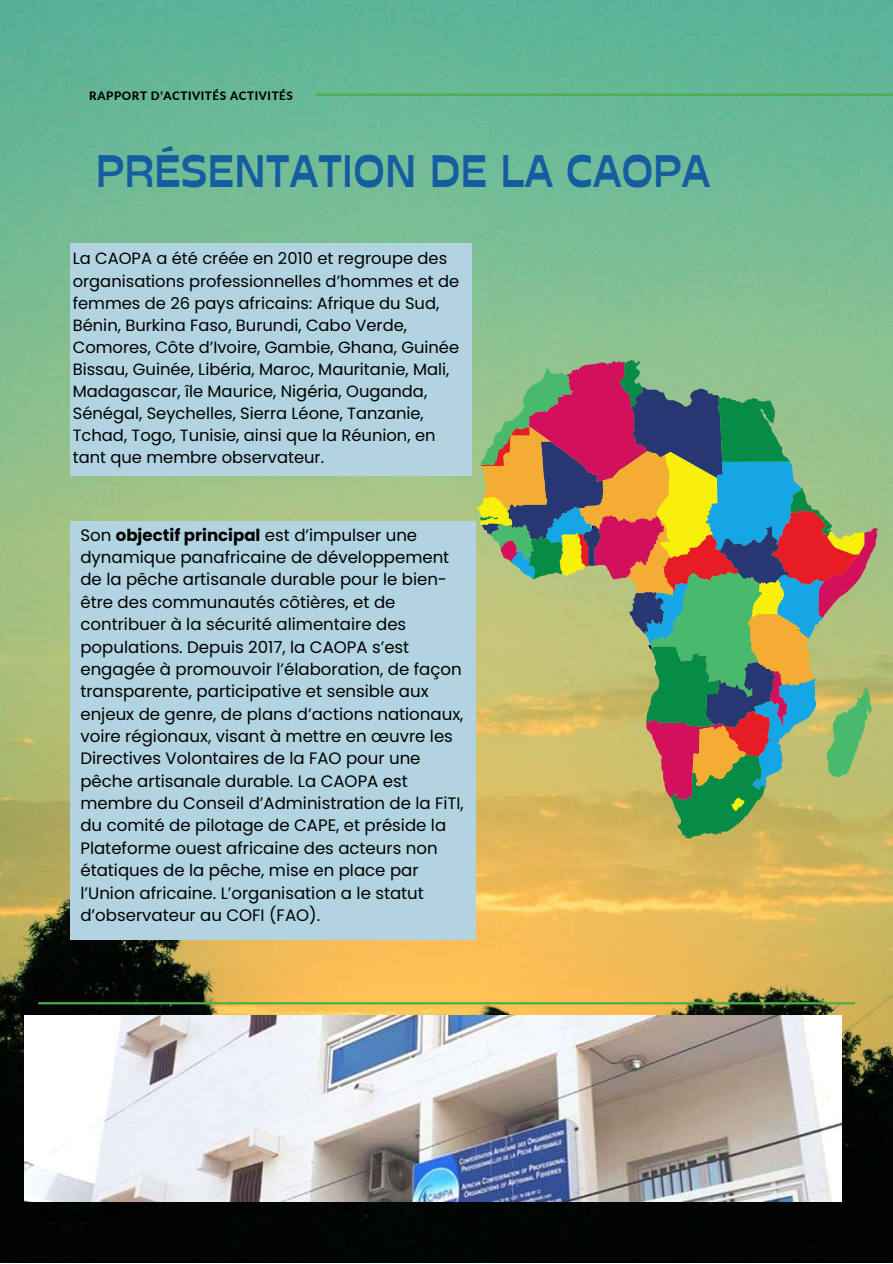
<style>
.page{position:relative;width:893px;height:1264px;background:#fff}
.page>*{position:absolute;margin:0;border:0;box-sizing:border-box;transform-origin:0 0}
.t1{font:700 45.45px "Stadio Deva";color:#145da0}
.t2{font:16.65px/22.4px "Poppins";color:#000}
.t3{font:16.35px/22px "Poppins";color:#000}
.t4{font:800 11.55px "Lato";letter-spacing:.05em;color:#000}
.s1{font-weight:700}
</style>
<div class="page">
<img style="left:0;top:0;width:892px;height:1262px">
<hr style="left:316px;top:94px;width:576px;height:2px;background:#4aaf48">
<hr style="left:38px;top:1002px;width:816px;height:2px;background:#4aaf48">
<img style="left:25px;top:1015px;width:816px;height:186px">
<div style="left:70px;top:243px;width:401px;height:232px;background:#b1d4e0"></div>
<svg style="left:476px;top:359px;width:402px;height:479px"></svg>
<div style="left:70px;top:521px;width:405px;height:418px;background:#b1d4e0"></div>
<p class="t4" style="left:89px;top:88px;width:205px">RAPPORT D'ACTIVITÉS ACTIVITÉS</p>
<h1 class="t1" style="left:95px;top:144px;width:616px">PRÉSENTATION DE LA CAOPA</h1>
<p class="t3" style="left:73px;top:248px;width:388px">La CAOPA a été créée en 2010 et regroupe des organisations professionnelles d’hommes et de femmes de 26 pays africains: Afrique du Sud, Bénin, Burkina Faso, Burundi, Cabo Verde, Comores, Côte d’Ivoire, Gambie, Ghana, Guinée Bissau, Guinée, Libéria, Maroc, Mauritanie, Mali, Madagascar, île Maurice, Nigéria, Ouganda, Sénégal, Seychelles, Sierra Léone, Tanzanie, Tchad, Togo, Tunisie, ainsi que la Réunion, en tant que membre observateur.</p>
<p class="t2" style="left:80px;top:523px;width:385px">Son <span class="s1">objectif principal</span> est d’impulser une dynamique panafricaine de développement de la pêche artisanale durable pour le bien&shy;être des communautés côtières, et de contribuer à la sécurité alimentaire des populations. Depuis 2017, la CAOPA s’est engagée à promouvoir l’élaboration, de façon transparente, participative et sensible aux enjeux de genre, de plans d’actions nationaux, voire régionaux, visant à mettre en œuvre les Directives Volontaires de la FAO pour une pêche artisanale durable. La CAOPA est membre du Conseil d’Administration de la FiTI, du comité de pilotage de CAPE, et préside la Plateforme ouest africaine des acteurs non étatiques de la pêche, mise en place par l’Union africaine. L’organisation a le statut d’observateur au COFI (FAO).</p>
</div>
